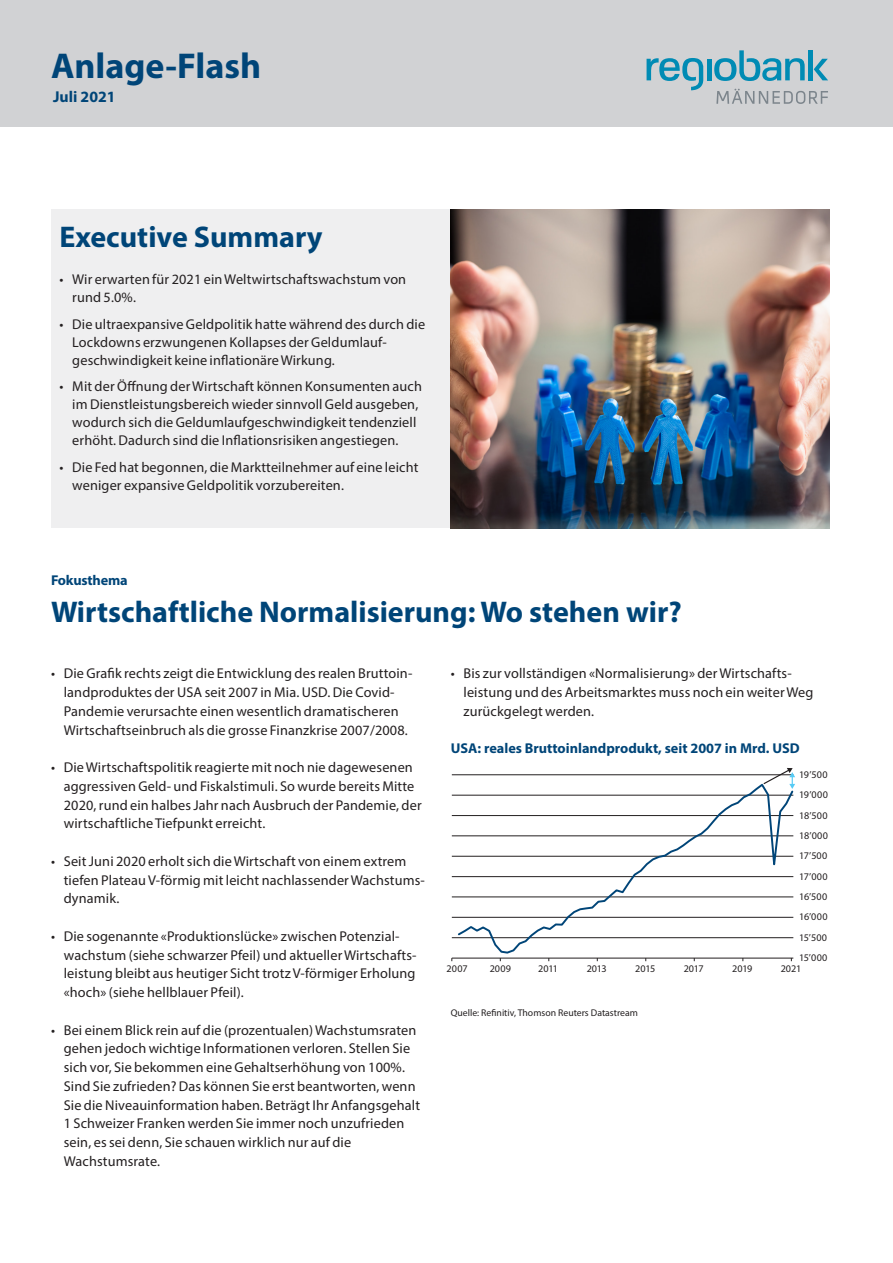
<style>
.page{position:relative;width:893px;height:1263px;background:#fff}
.page>*{position:absolute;margin:0;border:0;box-sizing:border-box;transform-origin:0 0}
.cli-titelinhalt-cast{font:700 36px "Myriad Pro";color:#004578}
.cli-notizen-cast-bol{font:700 30px "Myriad Pro";color:#004578}
.cli-titelinhalt-cast-2{font:700 30px "Myriad Pro";color:#004578}
.cli-subline-titel-ca{font:700 15.75px "Myriad Pro";color:#004578}
.cli-lauftext-cast-li{font:14.25px/18.8px "Myriad Pro";letter-spacing:.01em;color:#231f20}
.cli-notizen-cast-bol-2{font:700 14.25px "Myriad Pro";color:#004578}
.t1{font:10.2px "Myriad Pro";letter-spacing:.005em;color:#231f20}
.t2{font:9.75px "Myriad Pro";color:#231f20}
</style>
<div class="page">
<div style="left:51px;top:210px;width:400px;height:318px;background:#efeff0"></div>
<img style="left:451px;top:210px;width:378px;height:318px">
<hr style="left:452px;top:774px;width:341px;height:1px;background:#231f20">
<hr style="left:452px;top:795px;width:341px;height:1px;background:#231f20">
<hr style="left:452px;top:815px;width:341px;height:1px;background:#231f20">
<hr style="left:452px;top:835px;width:341px;height:1px;background:#231f20">
<hr style="left:452px;top:856px;width:341px;height:1px;background:#231f20">
<hr style="left:452px;top:876px;width:341px;height:1px;background:#231f20">
<hr style="left:452px;top:897px;width:341px;height:1px;background:#231f20">
<hr style="left:452px;top:917px;width:341px;height:1px;background:#231f20">
<hr style="left:452px;top:937px;width:341px;height:1px;background:#231f20">
<hr style="left:452px;top:958px;width:341px;height:1px;background:#231f20">
<svg style="left:456px;top:784px;width:338px;height:170px"></svg>
<svg style="left:762px;top:768px;width:33px;height:21px"></svg>
<div style="left:0;top:0;width:893px;height:126px;background:#d1d2d4"></div>
<hr style="left:707px;top:59px;width:4px;height:21px;background:#008bb4">
<hr style="left:809px;top:50px;width:4px;height:30px;background:#008bb4">
<svg style="left:814px;top:59px;width:14px;height:21px"></svg>
<svg style="left:716px;top:89px;width:112px;height:15px"></svg>
<svg style="left:647px;top:58px;width:56px;height:32px"></svg>
<svg style="left:714px;top:50px;width:91px;height:31px"></svg>
<p class="cli-titelinhalt-cast" style="left:51px;top:42px;width:212px">Anlage-Flash</p>
<p class="cli-subline-titel-ca" style="left:53px;top:87px;width:64px">Juli 2021</p>
<p class="cli-titelinhalt-cast-2" style="left:60px;top:217px;width:265px">Executive Summary</p>
<p class="cli-lauftext-cast-li" style="left:72px;top:270px;width:335px;line-height:18px;text-indent:-13px">• Wir erwarten für 2021 ein Weltwirtschaftswachstum von rund 5.0%.</p>
<p class="cli-lauftext-cast-li" style="left:72px;top:315px;width:354px;line-height:18px;text-indent:-13px">• Die ultraexpansive Geldpolitik hatte während des durch die<br>Lockdowns erzwungenen Kollapses der Geldumlauf&shy;geschwindigkeit keine inflationäre Wirkung.</p>
<p class="cli-lauftext-cast-li" style="left:72px;top:377px;width:351px;line-height:18px;text-indent:-13px">• Mit der Öffnung der Wirtschaft können Konsumenten auch im Dienstleistungsbereich wieder sinnvoll Geld ausgeben, wodurch sich die Geldumlaufgeschwindigkeit tendenziell erhöht. Dadurch sind die Inflationsrisiken angestiegen.</p>
<p class="cli-lauftext-cast-li" style="left:72px;top:458px;width:348px;line-height:18px;text-indent:-13px">• Die Fed hat begonnen, die Marktteilnehmer auf eine leicht weniger expansive Geldpolitik vorzubereiten.</p>
<p class="cli-notizen-cast-bol-2" style="left:51px;top:570px;width:78px">Fokusthema</p>
<p class="cli-notizen-cast-bol" style="left:51px;top:592px;width:632px">Wirtschaftliche Normalisierung: Wo stehen wir?</p>
<p class="cli-lauftext-cast-li" style="left:51px;top:664px;width:363px;text-align:center">• Die Grafik rechts zeigt die Entwicklung des realen Bruttoin&shy;landproduktes der USA seit 2007 in Mia. USD. Die Covid-Pandemie verursachte einen wesentlich dramatischeren Wirtschaftseinbruch als die grosse Finanzkrise 2007/2008.</p>
<p class="cli-lauftext-cast-li" style="left:64px;top:758px;width:359px;text-indent:-13px">• Die Wirtschaftspolitik reagierte mit noch nie dagewesenen aggressiven Geld- und Fiskalstimuli. So wurde bereits Mitte 2020, rund ein halbes Jahr nach Ausbruch der Pandemie, der wirtschaftliche Tiefpunkt erreicht.</p>
<p class="cli-lauftext-cast-li" style="left:64px;top:851px;width:363px;text-indent:-13px">• Seit Juni 2020 erholt sich die Wirtschaft von einem extrem tiefen Plateau V-förmig mit leicht nachlassender Wachstums&shy;dynamik.</p>
<p class="cli-lauftext-cast-li" style="left:64px;top:926px;width:354px;text-indent:-13px">• Die sogenannte «Produktionslücke» zwischen Potenzial&shy;wachstum (siehe schwarzer Pfeil) und aktueller Wirtschafts&shy;leistung bleibt aus heutiger Sicht trotz V-förmiger Erholung «hoch» (siehe hellblauer Pfeil).</p>
<p class="cli-lauftext-cast-li" style="left:64px;top:1020px;width:358px;text-indent:-13px">• Bei einem Blick rein auf die (prozentualen) Wachstumsraten gehen jedoch wichtige Informationen verloren. Stellen Sie sich vor, Sie bekommen eine Gehaltserhöhung von 100%.<br>Sind Sie zufrieden? Das können Sie erst beantworten, wenn Sie die Niveauinformation haben. Beträgt Ihr Anfangsgehalt 1 Schweizer Franken werden Sie immer noch unzufrieden sein, es sei denn, Sie schauen wirklich nur auf die Wachstumsrate.</p>
<p class="cli-lauftext-cast-li" style="left:463px;top:664px;width:352px;text-indent:-13px">• Bis zur vollständigen «Normalisierung» der Wirtschafts&shy;leistung und des Arbeitsmarktes muss noch ein weiter Weg zurückgelegt werden.</p>
<p class="cli-notizen-cast-bol-2" style="left:451px;top:739px;width:351px">USA: reales Bruttoinlandprodukt, seit 2007 in Mrd. USD</p>
<p class="t1" style="left:799px;top:768px;width:30px">19’500</p>
<p class="t1" style="left:799px;top:788px;width:30px">19’000</p>
<p class="t1" style="left:799px;top:809px;width:30px">18’500</p>
<p class="t1" style="left:799px;top:829px;width:30px">18’000</p>
<p class="t1" style="left:799px;top:849px;width:30px">17’500</p>
<p class="t1" style="left:799px;top:870px;width:30px">17’000</p>
<p class="t1" style="left:799px;top:890px;width:30px">16’500</p>
<p class="t1" style="left:799px;top:911px;width:30px">16’000</p>
<p class="t1" style="left:799px;top:931px;width:29px">15’500</p>
<p class="t1" style="left:799px;top:951px;width:30px">15’000</p>
<p class="t1" style="left:447px;top:962px;width:23px">2007</p>
<p class="t1" style="left:490px;top:962px;width:23px">2009</p>
<p class="t1" style="left:538px;top:962px;width:21px">2011</p>
<p class="t1" style="left:587px;top:962px;width:22px">2013</p>
<p class="t1" style="left:635px;top:962px;width:22px">2015</p>
<p class="t1" style="left:684px;top:962px;width:22px">2017</p>
<p class="t1" style="left:732px;top:962px;width:22px">2019</p>
<p class="t1" style="left:781px;top:962px;width:22px">2021</p>
<p class="t2" style="left:451px;top:1006px;width:189px">Quelle: Refinitiv, Thomson Reuters Datastream</p>
</div>
